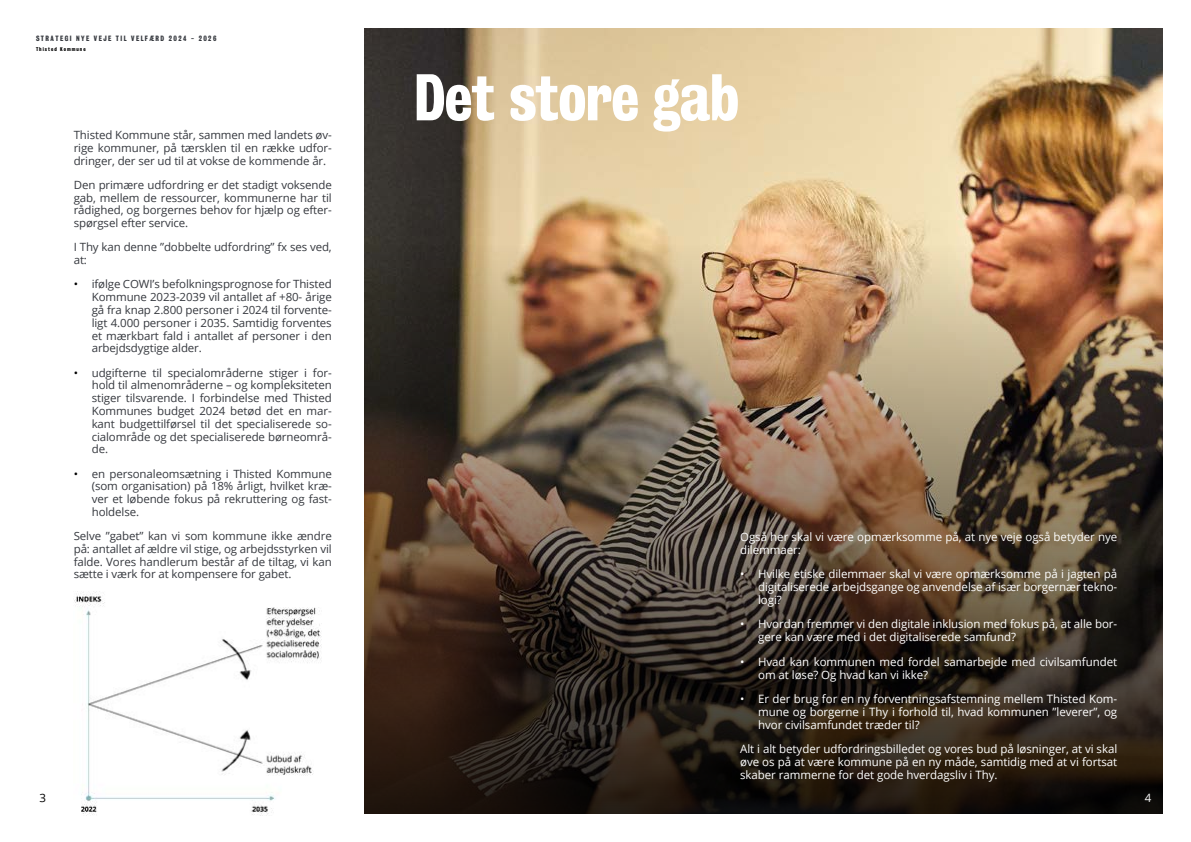
<style>
.page{position:relative;width:1191px;height:842px;background:#fff}
.page>*{position:absolute;margin:0;border:0;box-sizing:border-box;transform-origin:0 0}
.t1{font:60px "Bureau Grotesque Three Seven";letter-spacing:-.01em;color:#fff}
.t2{font:11.5px/13px "Open Sans";letter-spacing:-.005em;color:#fff}
.t3{font:11.5px "Open Sans";color:#000}
.t4{font:11.3px/12.8px "Open Sans";letter-spacing:-.01em;color:#36393f;text-align:justify}
.t5{font:7px "Bureau Grotesque Three Seven";letter-spacing:.2em;color:#36393f}
.t6{font:5px "Bureau Grotesque Three Seven";letter-spacing:.2em;color:#000}
.s1{color:#000}
</style>
<div class="page">
<img style="left:364px;top:28px;width:798px;height:217px">
<img style="left:364px;top:245px;width:798px;height:569px">
<img style="left:74px;top:592px;width:248px;height:224px">
<p class="t5" style="left:36px;top:34px;width:182px">STRATEGI NYE VEJE TIL VELFÆRD 2024 - 2026</p>
<p class="t6" style="left:36px;top:46px;width:51px">Thisted Kommune</p>
<p class="t4" style="left:74px;top:128px;width:259px">Thisted Kommune står, sammen med landets øv&shy;rige kommuner, på tærsklen til en række udfor&shy;dringer, der ser ud til at vokse de kommende år.</p>
<p class="t4" style="left:74px;top:178px;width:259px">Den primære udfordring er det stadigt voksende gab, mellem de ressourcer, kommunerne har til rådighed, og borgernes behov for hjælp og efter&shy;spørgsel efter service.</p>
<p class="t4" style="left:74px;top:241px;width:259px">I Thy kan denne ”dobbelte udfordring” fx ses ved, at:</p>
<p class="t4" style="left:92px;top:278px;width:242px;text-indent:-18px"><span class="s1">•</span> ifølge COWI’s befolkningsprognose for Thisted Kommune 2023-2039 vil antallet af +80- årige gå fra knap 2.800 personer i 2024 til forvente&shy;ligt 4.000 personer i 2035. Samtidig forventes et mærkbart fald i antallet af personer i den arbejdsdygtige alder.</p>
<p class="t4" style="left:92px;top:366px;width:241px;text-indent:-18px"><span class="s1">•</span> udgifterne til specialområderne stiger i for&shy;hold til almenområderne – og kompleksiteten stiger tilsvarende. I forbindelse med Thisted Kommunes budget 2024 betød det en mar&shy;kant budgettilførsel til det specialiserede so&shy;cialområde og det specialiserede børneområ&shy;de.</p>
<p class="t4" style="left:92px;top:467px;width:241px;text-indent:-18px"><span class="s1">•</span> en personaleomsætning i Thisted Kommune (som organisation) på 18% årligt, hvilket kræ&shy;ver et løbende fokus på rekruttering og fast&shy;holdelse.</p>
<p class="t4" style="left:74px;top:529px;width:259px">Selve ”gabet” kan vi som kommune ikke ændre på: antallet af ældre vil stige, og arbejdsstyrken vil falde. Vores handlerum består af de tiltag, vi kan sætte i værk for at kompensere for gabet.</p>
<h1 class="t1" style="left:414px;top:58px;width:326px">Det store gab</h1>
<p class="t2" style="left:740px;top:530px;width:379px">Også her skal vi være opmærksomme på, at nye veje også betyder nye dilemmaer:</p>
<p class="t2" style="left:758px;top:567px;width:361px;text-align:justify;text-indent:-18px">• Hvilke etiske dilemmaer skal vi være opmærksomme på i jagten på digitaliserede arbejdsgange og anvendelse af især borgernær tekno&shy;logi?</p>
<p class="t2" style="left:758px;top:617px;width:361px;text-indent:-18px">• Hvordan fremmer vi den digitale inklusion med fokus på, at alle bor&shy;gere kan være med i det digitaliserede samfund?</p>
<p class="t2" style="left:758px;top:655px;width:361px;text-indent:-18px">• Hvad kan kommunen med fordel samarbejde med civilsamfundet om at løse? Og hvad kan vi ikke?</p>
<p class="t2" style="left:758px;top:692px;width:361px;text-align:justify;text-indent:-18px">• Er der brug for en ny forventningsafstemning mellem Thisted Kom&shy;mune og borgerne i Thy i forhold til, hvad kommunen ”leverer”, og hvor civilsamfundet træder til?</p>
<p class="t2" style="left:740px;top:742px;width:379px;text-align:justify">Alt i alt betyder udfordringsbilledet og vores bud på løsninger, at vi skal øve os på at være kommune på en ny måde, samtidig med at vi fortsat skaber rammerne for det gode hverdagsliv i Thy.</p>
<p class="t3" style="left:40px;top:790px;width:8px">3</p>
<p class="t2" style="left:1144px;top:791px;width:8px">4</p>
</div>
